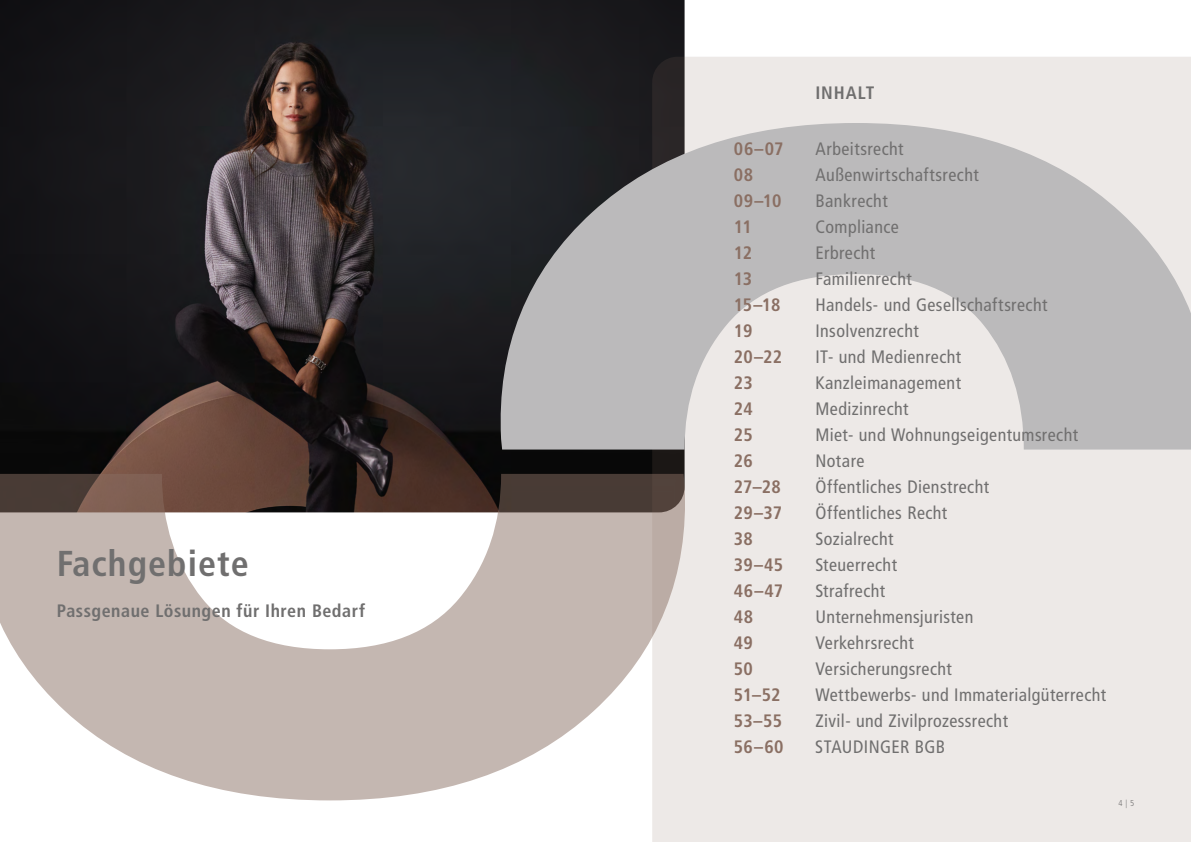
<style>
.page{position:relative;width:1191px;height:842px;background:#fff}
.page>*{position:absolute;margin:0;border:0;box-sizing:border-box;transform-origin:0 0}
.t1{font:700 condensed 36px "Frutiger LT Std";letter-spacing:.03em;color:#706f6f}
.t2{font:condensed 18px "Frutiger LT Std";letter-spacing:.025em;color:#706f6f}
.t3{font:700 condensed 18px "Frutiger LT Std";letter-spacing:.015em;color:#8a6f63}
.t4{font:700 condensed 18px "Frutiger LT Std";letter-spacing:.03em;color:#706f6f}
.t5{font:300 condensed 8.5px "Frutiger LT Std";color:#706f6f}
</style>
<div class="page">
<img style="left:0;top:0;width:684px;height:474px">
<div style="left:652px;top:57px;width:539px;height:785px;background:#ede9e7"></div>
<svg style="left:496px;top:123px;width:695px;height:327px;background:#bbb9b9"></svg>
<svg style="left:0;top:474px;width:689px;height:326px;fill:#c4b7b1"></svg>
<h1 class="t1" style="left:57px;top:542px;width:194px">Fachgebiete</h1>
<p class="t4" style="left:57px;top:600px;width:310px">Passgenaue Lösungen für Ihren Bedarf</p>
<p class="t4" style="left:815px;top:82px;width:61px">INHALT</p>
<p class="t3" style="left:734px;top:138px;width:51px">06–07</p>
<p class="t2" style="left:815px;top:138px;width:89px">Arbeitsrecht</p>
<p class="t3" style="left:734px;top:164px;width:21px">08</p>
<p class="t2" style="left:815px;top:164px;width:165px">Außenwirtschaftsrecht</p>
<p class="t3" style="left:734px;top:190px;width:49px">09–10</p>
<p class="t2" style="left:815px;top:190px;width:74px">Bankrecht</p>
<p class="t3" style="left:734px;top:216px;width:19px">11</p>
<p class="t2" style="left:815px;top:216px;width:85px">Compliance</p>
<p class="t3" style="left:734px;top:242px;width:20px">12</p>
<p class="t2" style="left:815px;top:242px;width:61px">Erbrecht</p>
<p class="t3" style="left:734px;top:268px;width:20px">13</p>
<p class="t2" style="left:815px;top:268px;width:98px">Familienrecht</p>
<p class="t3" style="left:734px;top:294px;width:48px">15–18</p>
<p class="t2" style="left:815px;top:294px;width:233px">Handels- und Gesellschaftsrecht</p>
<p class="t3" style="left:734px;top:320px;width:20px">19</p>
<p class="t2" style="left:815px;top:320px;width:105px">Insolvenzrecht</p>
<p class="t3" style="left:734px;top:346px;width:50px">20–22</p>
<p class="t2" style="left:815px;top:346px;width:147px">IT- und Medienrecht</p>
<p class="t3" style="left:734px;top:372px;width:21px">23</p>
<p class="t2" style="left:815px;top:372px;width:147px">Kanzleimanagement</p>
<p class="t3" style="left:734px;top:398px;width:20px">24</p>
<p class="t2" style="left:815px;top:398px;width:95px">Medizinrecht</p>
<p class="t3" style="left:734px;top:424px;width:20px">25</p>
<p class="t2" style="left:815px;top:424px;width:264px">Miet- und Wohnungseigentumsrecht</p>
<p class="t3" style="left:734px;top:450px;width:20px">26</p>
<p class="t2" style="left:815px;top:450px;width:51px">Notare</p>
<p class="t3" style="left:734px;top:476px;width:48px">27–28</p>
<p class="t2" style="left:815px;top:476px;width:175px">Öffentliches Dienstrecht</p>
<p class="t3" style="left:734px;top:502px;width:50px">29–37</p>
<p class="t2" style="left:815px;top:502px;width:133px">Öffentliches Recht</p>
<p class="t3" style="left:734px;top:528px;width:21px">38</p>
<p class="t2" style="left:815px;top:528px;width:80px">Sozialrecht</p>
<p class="t3" style="left:734px;top:554px;width:51px">39–45</p>
<p class="t2" style="left:815px;top:554px;width:83px">Steuerrecht</p>
<p class="t3" style="left:734px;top:580px;width:51px">46–47</p>
<p class="t2" style="left:815px;top:580px;width:71px">Strafrecht</p>
<p class="t3" style="left:734px;top:606px;width:21px">48</p>
<p class="t2" style="left:815px;top:606px;width:159px">Unternehmensjuristen</p>
<p class="t3" style="left:734px;top:632px;width:21px">49</p>
<p class="t2" style="left:815px;top:632px;width:100px">Verkehrsrecht</p>
<p class="t3" style="left:734px;top:658px;width:21px">50</p>
<p class="t2" style="left:815px;top:658px;width:138px">Versicherungsrecht</p>
<p class="t3" style="left:734px;top:684px;width:48px">51–52</p>
<p class="t2" style="left:815px;top:684px;width:292px">Wettbewerbs- und Immaterialgüterrecht</p>
<p class="t3" style="left:734px;top:710px;width:50px">53–55</p>
<p class="t2" style="left:815px;top:710px;width:194px">Zivil- und Zivilprozessrecht</p>
<p class="t3" style="left:734px;top:736px;width:51px">56–60</p>
<p class="t2" style="left:815px;top:736px;width:131px">STAUDINGER BGB</p>
<p class="t5" style="left:1118px;top:798px;width:17px">4 | 5</p>
</div>
